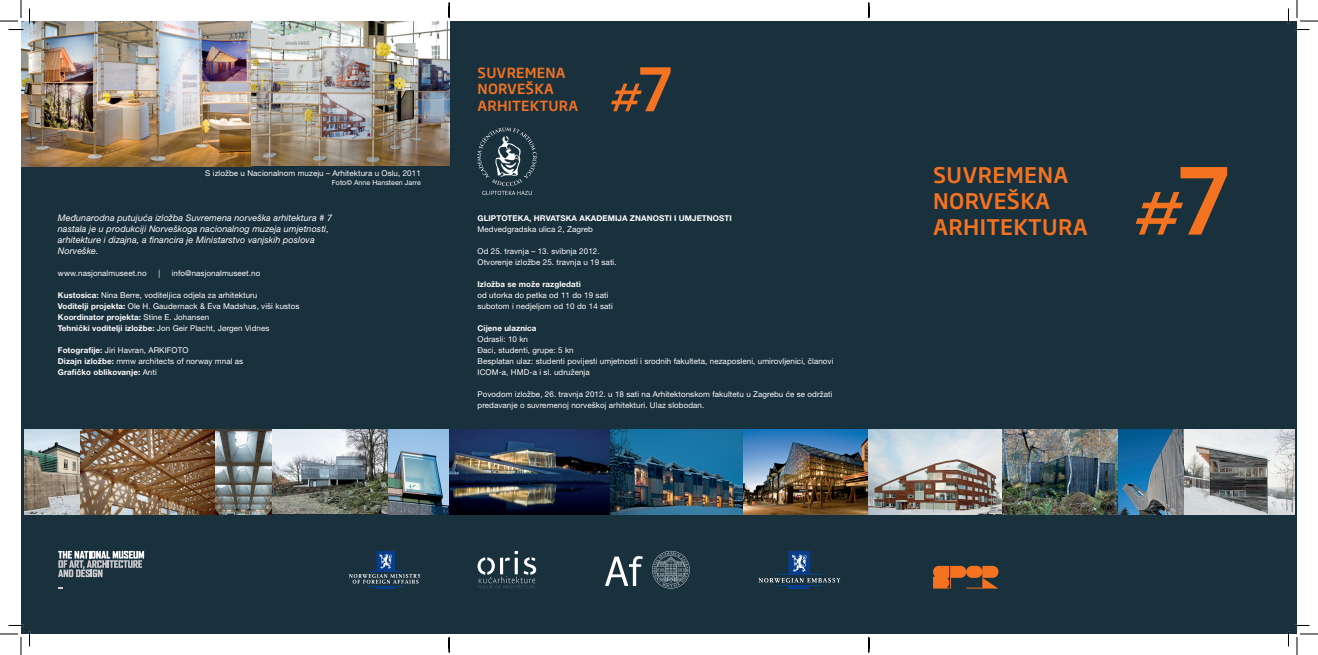
<style>
.page{position:relative;width:1318px;height:655px;background:#fff}
.page>*{position:absolute;margin:0;border:0;box-sizing:border-box;transform-origin:0 0}
.t1{font:500 21.3px/25.8px "Soho Gothic Pro";letter-spacing:.015em;color:#f47321}
.t2{font:500 13.8px/16.8px "Soho Gothic Pro";letter-spacing:.015em;color:#f47321}
.t3{font:italic 9px/11px "Helvetica Neue LT Pro";letter-spacing:.01em;color:#fff}
.t4{font:8px/11px "Helvetica Neue LT Pro";letter-spacing:.01em;color:#fff}
.t5{font:700 8px "Helvetica Neue LT Pro";letter-spacing:.01em;color:#fff}
.t6{font:7px "Helvetica Neue LT Pro";letter-spacing:.01em;color:#fff}
.s1{font-weight:700}
</style>
<div class="page">
<div style="left:21px;top:21px;width:1276px;height:612px;background:#19303d"></div>
<img style="left:21px;top:21px;width:428px;height:145px">
<svg style="left:58px;top:551px;width:86px;height:25px"></svg>
<img style="left:399px;top:429px;width:595px;height:85px">
<img style="left:994px;top:429px;width:300px;height:85px">
<img style="left:25px;top:429px;width:374px;height:85px">
<svg style="left:933px;top:565px;width:65px;height:23px"></svg>
<svg style="left:1135px;top:167px;width:92px;height:67px"></svg>
<svg style="left:611px;top:67px;width:59px;height:44px"></svg>
<svg style="left:477px;top:550px;width:59px;height:38px"></svg>
<svg style="left:652px;top:551px;width:38px;height:37px"></svg>
<svg style="left:605px;top:556px;width:37px;height:29px"></svg>
<div style="left:376px;top:550px;width:19px;height:21px;background:#083e89"></div>
<svg style="left:349px;top:553px;width:72px;height:35px"></svg>
<hr style="left:778px;top:585px;width:43px;height:1px;background:#083e89">
<hr style="left:788px;top:585px;width:22px;height:3px;background:#083e89">
<hr style="left:778px;top:574px;width:43px;height:1px;background:#083e89">
<div style="left:788px;top:550px;width:22px;height:24px;background:#083e89"></div>
<svg style="left:792px;top:554px;width:15px;height:17px"></svg>
<svg style="left:758px;top:577px;width:82px;height:5px"></svg>
<img style="left:477px;top:128px;width:59px;height:67px">
<svg style="left:0;top:0;width:30px;height:30px"></svg>
<svg style="left:0;top:624px;width:30px;height:30px"></svg>
<svg style="left:1287px;top:0;width:31px;height:30px"></svg>
<svg style="left:1287px;top:624px;width:31px;height:30px"></svg>
<svg style="left:448px;top:3px;width:2px;height:15px"></svg>
<svg style="left:448px;top:637px;width:2px;height:15px"></svg>
<svg style="left:868px;top:3px;width:1px;height:15px"></svg>
<svg style="left:868px;top:637px;width:1px;height:15px"></svg>
<p class="t4" style="left:205px;top:168px;width:217px">S izložbe u Nacionalnom muzeju – Arhitektura u Oslu, 2011</p>
<p class="t6" style="left:332px;top:178px;width:90px">Foto© Anne Hansteen Jarre</p>
<p class="t3" style="left:58px;top:212px;width:276px">Međunarodna putujuća izložba Suvremena norveška arhitektura # 7 nastala je u produkciji Norveškoga nacionalnog muzeja umjetnosti, arhitekture i dizajna, a financira je Ministarstvo vanjskih poslova Norveške.</p>
<p class="t4" style="left:58px;top:267px;width:90px">www.nasjonalmuseet.no</p>
<p class="t4" style="left:158px;top:267px;width:3px">|</p>
<p class="t4" style="left:172px;top:267px;width:90px">info@nasjonalmuseet.no</p>
<p class="t4" style="left:58px;top:289px;width:243px"><span class="s1">Kustosica:</span> Nina Berre, voditeljica odjela za arhitekturu<br><span class="s1">Voditelji projekta:</span> Ole H. Gaudernack &amp; Eva Madshus, viši kustos <span class="s1">Koordinator projekta:</span> Stine E. Johansen<br><span class="s1">Tehnički voditelji izložbe:</span> Jon Geir Placht, Jørgen Vidnes</p>
<p class="t4" style="left:58px;top:344px;width:187px"><span class="s1">Fotografije:</span> Jiri Havran, ARKIFOTO<br><span class="s1">Dizajn izložbe:</span> mmw architects of norway mnal as<br><span class="s1">Grafičko oblikovanje:</span> Anti</p>
<h2 class="t2" style="left:477px;top:63px;width:102px">SUVREMENA<br>NORVEŠKA<br>ARHITEKTURA</h2>
<p class="t5" style="left:477px;top:213px;width:26px">GLIPTOTEKA</p>
<p class="t5" style="left:529px;top:213px;width:11px">, HRVAT</p>
<p class="t5" style="left:560px;top:213px;width:26px">SKA AKA</p>
<p class="t5" style="left:596px;top:213px;width:12px">DEMI</p>
<p class="t5" style="left:617px;top:213px;width:25px">JA ZNANO</p>
<p class="t5" style="left:659px;top:213px;width:45px">STI IUMJETNO</p>
<p class="t5" style="left:719px;top:213px;width:10px">STI</p>
<p class="t4" style="left:477px;top:223px;width:117px">Medvedgradska ulica 2, Zagreb</p>
<p class="t4" style="left:477px;top:245px;width:141px">Od 25. travnja – 13. svibnja 2012.<br>Otvorenje izložbe 25. travnja u 19 sati.</p>
<p class="t5" style="left:477px;top:279px;width:105px">Izložba se može razgledati</p>
<p class="t4" style="left:477px;top:289px;width:137px">od utorka do petka od 11 do 19 sati subotom i nedjeljom od 10 do 14 sati</p>
<p class="t5" style="left:477px;top:323px;width:61px">Cijene ulaznica</p>
<p class="t4" style="left:477px;top:333px;width:357px">Odrasli: 10 kn<br>Đaci, studenti, grupe: 5 kn<br>Besplatan ulaz: studenti povijesti umjetnosti i srodnih fakulteta, nezaposleni, umirovljenici, članovi ICOM-a, HMD-a i sl. udruženja</p>
<p class="t4" style="left:477px;top:388px;width:356px">Povodom izložbe, 26. travnja 2012. u 18 sati na Arhitektonskom fakultetu u Zagrebu će se održati predavanje o suvremenoj norveškoj arhitekturi. Ulaz slobodan.</p>
<h1 class="t1" style="left:933px;top:161px;width:156px">SUVREMENA<br>NORVEŠKA<br>ARHITEKTURA</h1>
</div>
